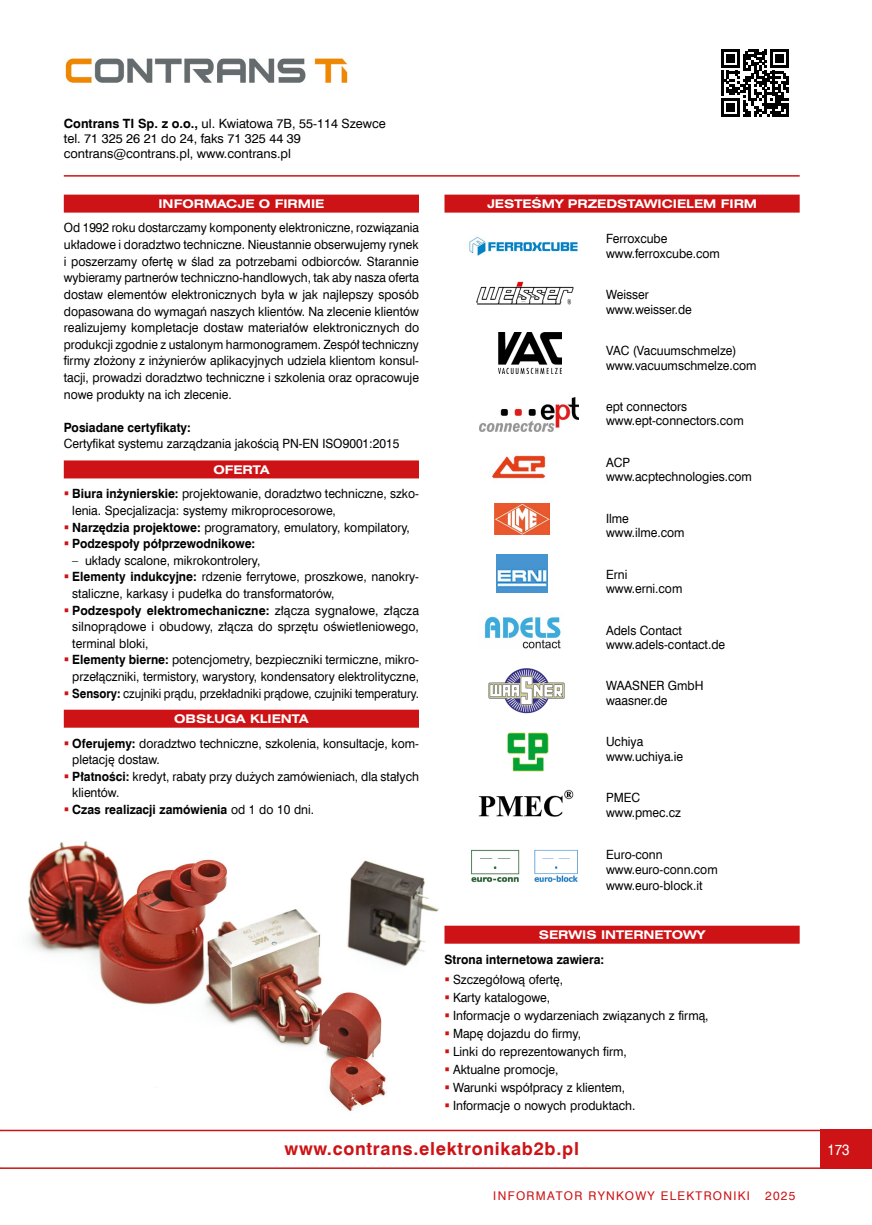
<style>
.page{position:relative;width:872px;height:1225px;background:#fff}
.page>*{position:absolute;margin:0;border:0;box-sizing:border-box;transform-origin:0 0}
.PrezWwwAdres{font:700 18px "Swis 721 EU";letter-spacing:.04em;color:#cd1316}
.t1{font:15px "Swis 721 EU";color:#fff;scale:.9 1}
.prezPodstawowy{font:12.75px/14.5px "Swis 721 EU";color:#000;scale:.95 1}
.prezPodstawowy-2{font:12.75px/16.6px "Swis 721 EU";color:#000;text-align:justify;scale:.94 1}
.prezPodstawowy-3{font:12.75px/16.6px "Swis 721 EU";color:#000;text-align:justify;scale:.96 1}
.prezStopka{font:12.75px "Swis 721 EU";color:#000}
.prezPodstawowy_Bold{font:700 12.75px "Swis 721 EU";color:#000;scale:.95 1}
.prezPodstawowy-4{font:12.75px "Swis 721 EU";color:#000;scale:.9 1}
.prezŚródtytuł{font:700 12px "Swis 721 Ex EU";color:#fff}
.t2{font:12px "Swis 721 EU";letter-spacing:.11em;color:#cd1316}
.s1{font-weight:700}
.s2{font-weight:400}
</style>
<div class="page">
<div style="left:821px;top:1129px;width:51px;height:40px;background:#cd1316"></div>
<hr style="left:64px;top:175px;width:735px;height:2px;background:#cd1316">
<hr style="left:0;top:1129px;width:821px;height:2px;background:#cd1316">
<hr style="left:0;top:1167px;width:821px;height:2px;background:#cd1316">
<div style="left:64px;top:195px;width:355px;height:18px;background:#cd1316"></div>
<div style="left:64px;top:460px;width:355px;height:18px;background:#cd1316"></div>
<div style="left:64px;top:709px;width:355px;height:18px;background:#cd1316"></div>
<div style="left:444px;top:195px;width:355px;height:18px;background:#cd1316"></div>
<div style="left:444px;top:925px;width:355px;height:18px;background:#cd1316"></div>
<img style="left:492px;top:455px;width:54px;height:24px">
<img style="left:496px;top:554px;width:52px;height:38px">
<img style="left:469px;top:237px;width:109px;height:19px">
<img style="left:476px;top:281px;width:98px;height:24px">
<img style="left:484px;top:616px;width:77px;height:33px">
<img style="left:494px;top:503px;width:55px;height:32px">
<img style="left:498px;top:333px;width:63px;height:40px">
<svg style="left:721px;top:49px;width:68px;height:68px"></svg>
<img style="left:65px;top:58px;width:283px;height:25px">
<img style="left:28px;top:841px;width:411px;height:271px">
<img style="left:488px;top:668px;width:77px;height:45px">
<img style="left:471px;top:849px;width:107px;height:34px">
<img style="left:507px;top:733px;width:42px;height:39px">
<img style="left:479px;top:397px;width:99px;height:34px">
<img style="left:479px;top:789px;width:94px;height:28px">
<p class="prezStopka" style="left:64px;top:116px;width:323px"><span class="s1">Contrans TI Sp. z o.o.,</span> ul. Kwiatowa 7B, 55-114 Szewce</p>
<p class="prezStopka" style="left:64px;top:131px;width:239px">tel. 71 325 26 21 do 24, faks 71 325 44 39</p>
<p class="prezStopka" style="left:64px;top:146px;width:229px">contrans@contrans.pl, www.contrans.pl</p>
<p class="prezŚródtytuł" style="left:158px;top:197px;width:167px">INFORMACJE O FIRMIE</p>
<p class="prezPodstawowy-2" style="left:64px;top:220px;width:379px">Od 1992 roku dostarczamy komponenty elektroniczne, rozwiązania układowe i doradztwo techniczne. Nieustannie obserwujemy rynek i poszerzamy ofertę w ślad za potrzebami odbiorców. Starannie wybieramy partnerów techniczno-handlowych, tak aby nasza oferta dostaw elementów elektronicznych była w jak najlepszy sposób dopasowana do wymagań naszych klientów. Na zlecenie klientów realizujemy kompletacje dostaw materiałów elektronicznych do produkcji zgodnie z ustalonym harmonogramem. Zespół techniczny firmy złożony z inżynierów aplikacyjnych udziela klientom konsul&shy;tacji, prowadzi doradztwo techniczne i szkolenia oraz opracowuje nowe produkty na ich zlecenie.</p>
<p class="prezPodstawowy_Bold" style="left:64px;top:419px;width:135px">Posiadane certyfikaty:</p>
<p class="prezPodstawowy" style="left:64px;top:437px;width:355px">Certyfikat systemu zarządzania jakością PN-EN ISO9001:2015</p>
<p class="prezŚródtytuł" style="left:213px;top:463px;width:58px">OFERTA</p>
<p class="prezPodstawowy" style="left:72px;top:486px;width:366px;line-height:16.6px"><span class="s1">Biura inżynierskie:</span> projektowanie, doradztwo techniczne, szko&shy;lenia. Specjalizacja: systemy mikroprocesorowe,</p>
<p class="prezPodstawowy" style="left:72px;top:520px;width:357px"><span class="s1">Narzędzia projektowe:</span> programatory, emulatory, kompilatory,</p>
<p class="prezPodstawowy_Bold" style="left:72px;top:535px;width:194px">Podzespoły półprzewodnikowe:</p>
<p class="prezPodstawowy" style="left:72px;top:553px;width:199px">– układy scalone, mikrokontrolery,</p>
<p class="prezPodstawowy" style="left:72px;top:569px;width:366px;line-height:16.6px"><span class="s1">Elementy indukcyjne:</span> rdzenie ferrytowe, proszkowe, nanokry&shy;staliczne, karkasy i pudełka do transformatorów,</p>
<p class="prezPodstawowy-3" style="left:72px;top:602px;width:363px"><span class="s1">Podzespoły elektromechaniczne:</span> złącza sygnałowe, złącza silnoprądowe i obudowy, złącza do sprzętu oświetleniowego, terminal bloki,</p>
<p class="prezPodstawowy" style="left:72px;top:652px;width:366px;line-height:16.6px"><span class="s1">Elementy bierne:</span> potencjometry, bezpieczniki termiczne, mikro&shy;przełączniki, termistory, warystory, kondensatory elektrolityczne,</p>
<p class="prezPodstawowy-4" style="left:72px;top:685px;width:387px"><span class="s1">Sensory:</span> czujniki prądu, przekładniki prądowe, czujniki temperatury.</p>
<p class="prezŚródtytuł" style="left:174px;top:712px;width:136px">OBSŁUGA KLIENTA</p>
<p class="prezPodstawowy" style="left:72px;top:735px;width:366px;line-height:16.6px"><span class="s1">Oferujemy:</span> doradztwo techniczne, szkolenia, konsultacje, kom&shy;pletację dostaw.</p>
<p class="prezPodstawowy" style="left:72px;top:768px;width:366px;line-height:16.6px"><span class="s1">Płatności:</span> kredyt, rabaty przy dużych zamówieniach, dla stałych klientów.</p>
<p class="prezPodstawowy_Bold" style="left:72px;top:801px;width:256px">Czas realizacji zamówienia <span class="s2">od 1 do 10 dni.</span></p>
<p class="prezŚródtytuł" style="left:487px;top:197px;width:272px">JESTEŚMY PRZEDSTAWICIELEM FIRM</p>
<p class="prezPodstawowy" style="left:606px;top:232px;width:121px">Ferroxcube www.ferroxcube.com</p>
<p class="prezPodstawowy" style="left:606px;top:288px;width:92px">Weisser www.weisser.de</p>
<p class="prezPodstawowy" style="left:606px;top:343px;width:160px">VAC (Vacuumschmelze) www.vacuumschmelze.com</p>
<p class="prezPodstawowy" style="left:606px;top:399px;width:146px">ept connectors www.ept-connectors.com</p>
<p class="prezPodstawowy" style="left:606px;top:455px;width:155px">ACP www.acptechnologies.com</p>
<p class="prezPodstawowy" style="left:606px;top:511px;width:84px">Ilme www.ilme.com</p>
<p class="prezPodstawowy" style="left:606px;top:567px;width:82px">Erni www.erni.com</p>
<p class="prezPodstawowy" style="left:606px;top:623px;width:127px">Adels Contact www.adels-contact.de</p>
<p class="prezPodstawowy" style="left:606px;top:679px;width:104px">WAASNER GmbH waasner.de</p>
<p class="prezPodstawowy" style="left:606px;top:735px;width:83px">Uchiya www.uchiya.ie</p>
<p class="prezPodstawowy" style="left:606px;top:791px;width:81px">PMEC www.pmec.cz</p>
<p class="prezPodstawowy" style="left:606px;top:847px;width:119px;line-height:15.3px">Euro-conn www.euro-conn.com www.euro-block.it</p>
<p class="prezŚródtytuł" style="left:539px;top:928px;width:168px">SERWIS INTERNETOWY</p>
<p class="prezPodstawowy_Bold" style="left:444px;top:951px;width:170px">Strona internetowa zawiera:</p>
<p class="prezPodstawowy" style="left:453px;top:972px;width:117px">Szczegółową ofertę,</p>
<p class="prezPodstawowy" style="left:453px;top:990px;width:104px">Karty katalogowe,</p>
<p class="prezPodstawowy" style="left:453px;top:1008px;width:270px">Informacje o wydarzeniach związanych z firmą,</p>
<p class="prezPodstawowy" style="left:453px;top:1026px;width:136px">Mapę dojazdu do firmy,</p>
<p class="prezPodstawowy" style="left:453px;top:1044px;width:184px">Linki do reprezentowanych firm,</p>
<p class="prezPodstawowy" style="left:453px;top:1062px;width:113px">Aktualne promocje,</p>
<p class="prezPodstawowy" style="left:453px;top:1080px;width:183px">Warunki współpracy z klientem,</p>
<p class="prezPodstawowy" style="left:453px;top:1098px;width:193px">Informacje o nowych produktach.</p>
<p class="PrezWwwAdres" style="left:284px;top:1137px;width:296px">www.contrans.elektronikab2b.pl</p>
<p class="t2" style="left:493px;top:1188px;width:258px">INFORMATOR RYNKOWY ELEKTRONIKI</p>
<p class="t2" style="left:765px;top:1188px;width:32px">2025</p>
<p class="t1" style="left:827px;top:1140px;width:26px">173</p>
</div>
